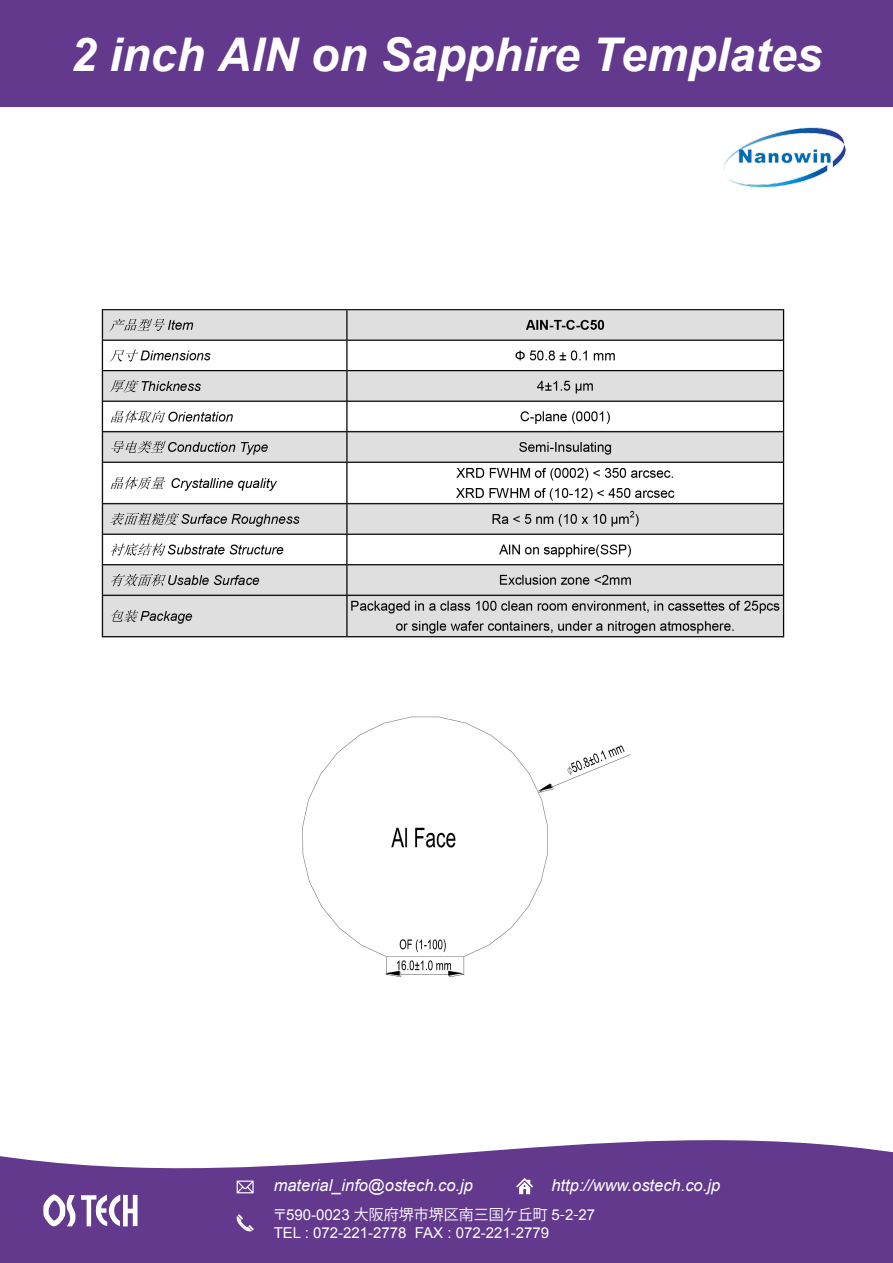
<style>
.page{position:relative;width:893px;height:1263px;background:#fff}
.page>*{position:absolute;margin:0;border:0;box-sizing:border-box;transform-origin:0 0}
.t1{font:italic 700 46.5px "Arial";color:#fff}
.t2{font:italic 16.5px "Arial";color:#fff}
.t3{font:15px "Arial";color:#fff}
.t4{font:15px "Koz Go Pr 6 N";color:#fff}
.s1{font-family:"Arial"}
</style>
<div class="page">
<img style="left:723px;top:127px;width:123px;height:49px">
<img style="left:101px;top:176px;width:716px;height:801px">
<div style="left:0;top:0;width:893px;height:106px;background:#62398c"></div>
<svg style="left:0;top:1140px;width:893px;height:123px;background:#745099"></svg>
<svg style="left:43px;top:1194px;width:95px;height:32px"></svg>
<svg style="left:237px;top:1214px;width:17px;height:17px"></svg>
<svg style="left:516px;top:1178px;width:17px;height:16px"></svg>
<svg style="left:237px;top:1180px;width:17px;height:13px"></svg>
<h1 class="t1" style="left:71px;top:24px;width:753px">2 inch AlN on Sapphire Templates</h1>
<p class="t2" style="left:274px;top:1175px;width:201px">material_info@ostech.co.jp</p>
<p class="t2" style="left:551px;top:1175px;width:170px">http://www.ostech.co.jp</p>
<p class="t4" style="left:272px;top:1206px;width:324px">〒<span class="s1">590-0023</span> 大阪府堺市堺区南三国ケ丘町 <span class="s1">5</span>-<span class="s1">2</span>-<span class="s1">27</span></p>
<p class="t3" style="left:274px;top:1223px;width:277px">TEL : 072-221-2778 FAX : 072-221-2779</p>
</div>
